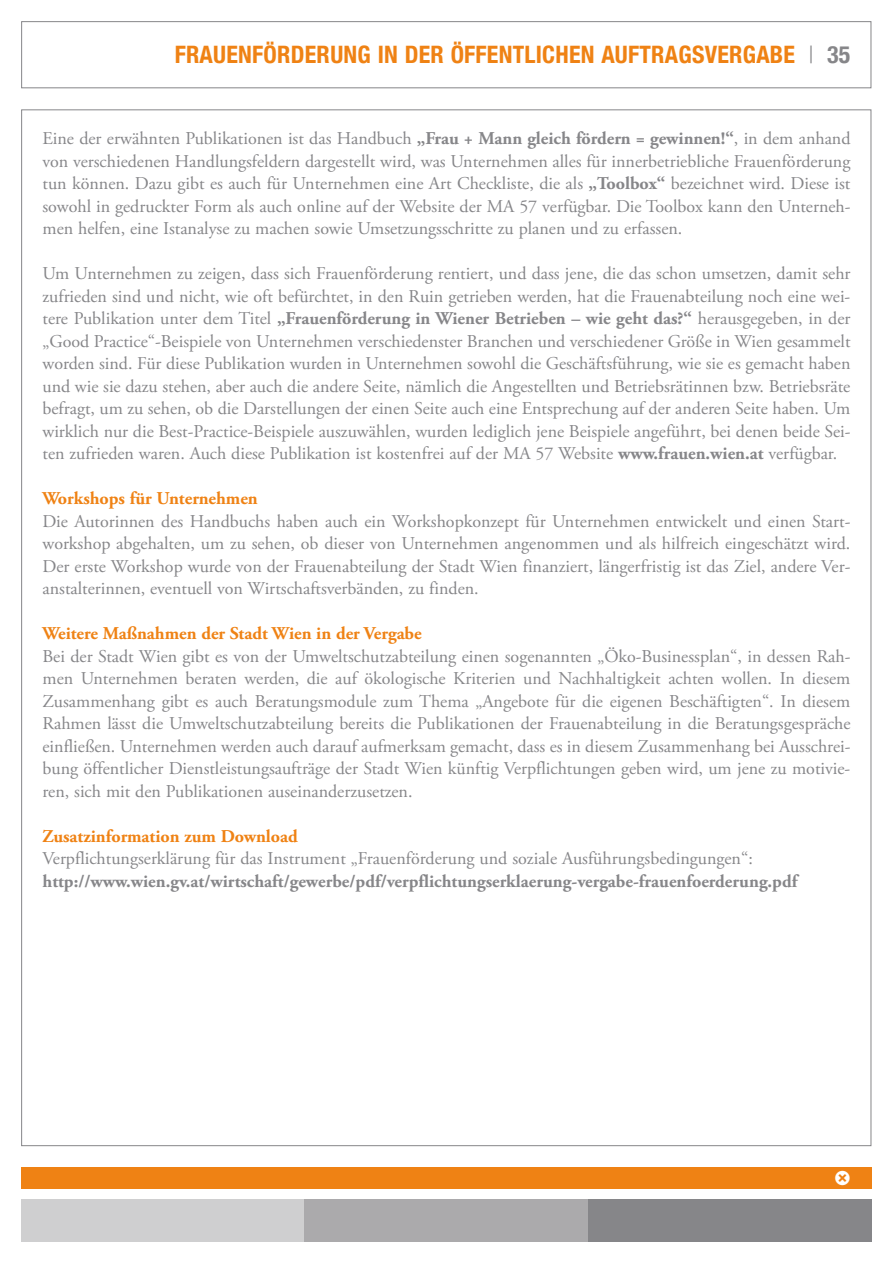
<style>
.page{position:relative;width:893px;height:1263px;background:#fff}
.page>*{position:absolute;margin:0;border:0;box-sizing:border-box;transform-origin:0 0}
.t1{font:700 condensed 24px "Helvetica Neue LT Com";letter-spacing:.01em;color:#ef8214}
.t2{font:21px "Klavika Bold Arrows";color:#fff}
.t3{font:18px/22.5px "Adobe Garamond Pro";color:#868689;text-align:justify}
.t4{font:700 18px "Adobe Garamond Pro";color:#868689}
.t5{font:700 18px "Adobe Garamond Pro";color:#ef8214}
.s1{font-weight:300;color:#868689}
.s2{color:#868689}
.s3{font-weight:700}
</style>
<div class="page">
<div style="left:21px;top:21px;width:850px;height:67px;border:1px solid #868689"></div>
<div style="left:21px;top:1167px;width:851px;height:21px;background:#ef8214"></div>
<div style="left:21px;top:1199px;width:284px;height:43px;background:#cfcfd0"></div>
<div style="left:305px;top:1199px;width:283px;height:43px;background:#abaaac"></div>
<div style="left:588px;top:1199px;width:284px;height:43px;background:#868689"></div>
<h1 class="t1" style="left:175px;top:40px;width:677px">FRAUENFÖRDERUNG IN DER ÖFFENTLICHEN AUFTRAGSVERGABE <span class="s1">|</span> <span class="s2">35</span></h1>
<p class="t3" style="left:43px;top:128px;width:809px">Eine der erwähnten Publikationen ist das Handbuch <span class="s3">„Frau + Mann gleich fördern = gewinnen!“</span>, in dem anhand von verschiedenen Handlungsfeldern dargestellt wird, was Unternehmen alles für innerbetriebliche Frauenförderung tun können. Dazu gibt es auch für Unternehmen eine Art Checkliste, die als <span class="s3">„Toolbox“</span> bezeichnet wird. Diese ist sowohl in gedruckter Form als auch online auf der Website der MA 57 verfügbar. Die Toolbox kann den Unterneh&shy;men helfen, eine Istanalyse zu machen sowie Umsetzungsschritte zu planen und zu erfassen.</p>
<p class="t3" style="left:43px;top:263px;width:809px">Um Unternehmen zu zeigen, dass sich Frauenförderung rentiert, und dass jene, die das schon umsetzen, damit sehr zufrieden sind und nicht, wie oft befürchtet, in den Ruin getrieben werden, hat die Frauenabteilung noch eine wei&shy;tere Publikation unter dem Titel <span class="s3">„Frauenförderung in Wiener Betrieben – wie geht das?“</span> herausgegeben, in der „Good Practice“-Beispiele von Unternehmen verschiedenster Branchen und verschiedener Größe in Wien gesammelt worden sind. Für diese Publikation wurden in Unternehmen sowohl die Geschäftsführung, wie sie es gemacht haben und wie sie dazu stehen, aber auch die andere Seite, nämlich die Angestellten und Betriebsrätinnen bzw. Betriebsräte befragt, um zu sehen, ob die Darstellungen der einen Seite auch eine Entsprechung auf der anderen Seite haben. Um wirklich nur die Best-Practice-Beispiele auszuwählen, wurden lediglich jene Beispiele angeführt, bei denen beide Sei&shy;ten zufrieden waren. Auch diese Publikation ist kostenfrei auf der MA 57 Website <span class="s3">www.frauen.wien.at</span> verfügbar.</p>
<p class="t5" style="left:43px;top:488px;width:217px">Workshops für Unternehmen</p>
<p class="t3" style="left:43px;top:510px;width:809px">Die Autorinnen des Handbuchs haben auch ein Workshopkonzept für Unternehmen entwickelt und einen Start&shy;workshop abgehalten, um zu sehen, ob dieser von Unternehmen angenommen und als hilfreich eingeschätzt wird.<br>Der erste Workshop wurde von der Frauenabteilung der Stadt Wien finanziert, längerfristig ist das Ziel, andere Ver&shy;anstalterinnen, eventuell von Wirtschaftsverbänden, zu finden.</p>
<p class="t5" style="left:43px;top:623px;width:381px">Weitere Maßnahmen der Stadt Wien in der Vergabe</p>
<p class="t3" style="left:43px;top:645px;width:809px">Bei der Stadt Wien gibt es von der Umweltschutzabteilung einen sogenannten „Öko-Businessplan“, in dessen Rah&shy;men Unternehmen beraten werden, die auf ökologische Kriterien und Nachhaltigkeit achten wollen. In diesem Zusammenhang gibt es auch Beratungsmodule zum Thema „Angebote für die eigenen Beschäftigten“. In diesem Rahmen lässt die Umweltschutzabteilung bereits die Publikationen der Frauenabteilung in die Beratungsgespräche einfließen. Unternehmen werden auch darauf aufmerksam gemacht, dass es in diesem Zusammenhang bei Ausschrei&shy;bung öffentlicher Dienstleistungsaufträge der Stadt Wien künftig Verpflichtungen geben wird, um jene zu motivie&shy;ren, sich mit den Publikationen auseinanderzusetzen.</p>
<p class="t5" style="left:43px;top:825px;width:257px">Zusatzinformation zum Download</p>
<p class="t3" style="left:43px;top:848px;width:712px">Verpflichtungserklärung für das Instrument „Frauenförderung und soziale Ausführungsbedingungen“:</p>
<p class="t4" style="left:43px;top:870px;width:756px">http://www.wien.gv.at/wirtschaft/gewerbe/pdf/verpflichtungserklaerung-vergabe-frauenfoerderung.pdf</p>
<p class="t2" style="left:834px;top:1167px;width:18px">!</p>
</div>
